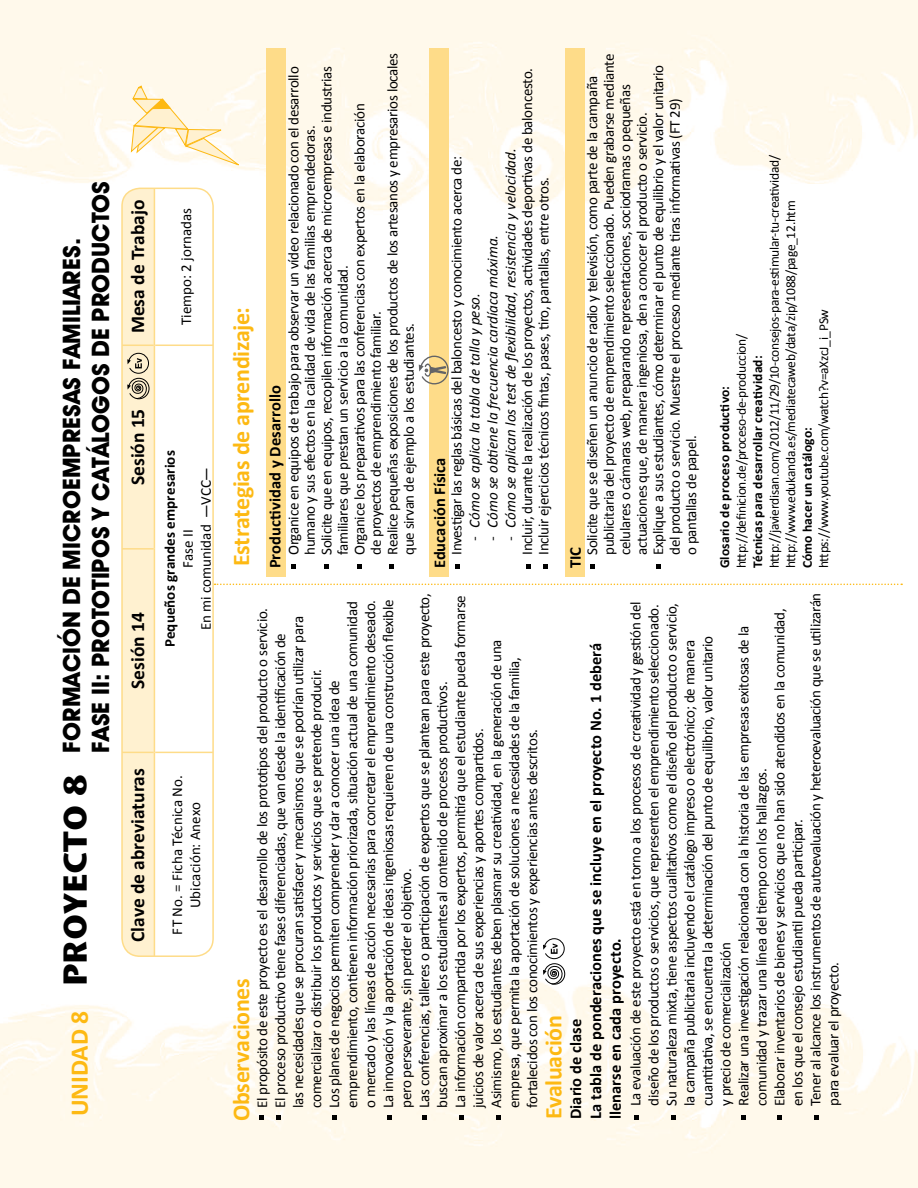
<style>
.page{position:relative;width:918px;height:1188px;background:#fff}
.page>*{position:absolute;margin:0;border:0;box-sizing:border-box;transform-origin:0 0}
.t1{font:700 25.5px "Calibri";letter-spacing:-.005em;color:#fdb913}
.t2{font:700 24px/28.8px "Avant Guard SW";color:#000}
.t3{font:700 24px "Calibri";letter-spacing:-.015em;color:#fdb913}
.t4{font:700 19.5px "Calibri";color:#000}
.t5{font:700 16.5px/19.8px "Calibri";color:#000}
.t6{font:15px/18px "Calibri";letter-spacing:-.02em;color:#000}
.t7{font:italic 15px "Calibri";color:#000}
.t8{font:15px/18px "Calibri";letter-spacing:.005em;color:#000;text-align:center}
.t9{font:700 15px "Calibri";letter-spacing:.005em;color:#000}
.t10{font:15px/18px "Calibri";color:#000;text-align:center}
.t11{font:13.5px/16.5px "Calibri";letter-spacing:-.02em;color:#000}
.t12{font:700 13.5px "Calibri";letter-spacing:.01em;color:#000}
.s1{font-family:"Avant Guard SW"}
.s2{font-style:italic}
.s3{font-family:"Stone Sans ITC";font-size:33px}
.s4{font-family:"Avant Guard SW";font-style:normal}
</style>
<div class="page">
<img style="left:0;top:977px;width:918px;height:211px">
<svg style="left:260px;top:1115px;width:4px;height:5px"></svg>
<svg style="left:277px;top:1115px;width:4px;height:5px"></svg>
<svg style="left:387px;top:1116px;width:5px;height:4px"></svg>
<svg style="left:422px;top:1116px;width:4px;height:4px"></svg>
<svg style="left:459px;top:1116px;width:4px;height:4px"></svg>
<svg style="left:496px;top:1116px;width:4px;height:4px"></svg>
<svg style="left:634px;top:1116px;width:5px;height:4px"></svg>
<svg style="left:671px;top:1116px;width:4px;height:4px"></svg>
<svg style="left:742px;top:1116px;width:4px;height:4px"></svg>
<svg style="left:777px;top:1116px;width:5px;height:4px"></svg>
<svg style="left:814px;top:1116px;width:4px;height:4px"></svg>
<svg style="left:332px;top:1116px;width:5px;height:4px"></svg>
<svg style="left:155px;top:188px;width:58px;height:766px"></svg>
<hr style="left:122px;top:957px;width:32px;height:1px;background:#fedc89">
<hr style="left:155px;top:957px;width:58px;height:1px;background:#fedc89">
<hr style="left:154px;top:752px;width:1px;height:204px;background:#fedc89">
<hr style="left:155px;top:752px;width:58px;height:1px;background:#fedc89">
<hr style="left:154px;top:549px;width:1px;height:203px;background:#fedc89">
<hr style="left:154px;top:345px;width:1px;height:204px;background:#fedc89">
<hr style="left:155px;top:345px;width:58px;height:1px;background:#fedc89">
<hr style="left:154px;top:188px;width:1px;height:157px;background:#fedc89">
<div style="left:121px;top:188px;width:93px;height:769px;border:2px solid #fedc89;border-radius:18px"></div>
<div style="left:267px;top:48px;width:19px;height:528px;background:#fedc89"></div>
<div style="left:430px;top:48px;width:19px;height:528px;background:#fedc89"></div>
<div style="left:566px;top:48px;width:19px;height:528px;background:#fedc89"></div>
<svg style="left:419px;top:355px;width:30px;height:30px"></svg>
<svg style="left:215px;top:584px;width:687px;height:1px"></svg>
<svg style="left:122px;top:188px;width:32px;height:768px;background:#fcedca"></svg>
<svg style="left:291px;top:564px;width:5px;height:4px"></svg>
<svg style="left:324px;top:564px;width:5px;height:4px"></svg>
<svg style="left:357px;top:564px;width:5px;height:4px"></svg>
<svg style="left:390px;top:564px;width:4px;height:4px"></svg>
<svg style="left:455px;top:564px;width:5px;height:4px"></svg>
<svg style="left:526px;top:564px;width:4px;height:4px"></svg>
<svg style="left:543px;top:564px;width:4px;height:4px"></svg>
<svg style="left:590px;top:564px;width:5px;height:4px"></svg>
<svg style="left:656px;top:564px;width:5px;height:4px"></svg>
<svg style="left:130px;top:85px;width:110px;height:81px"></svg>
<svg style="left:543px;top:938px;width:23px;height:47px"></svg>
<p class="t6" style="left:285px;top:555px;width:504px;line-height:16.5px;rotate:-90deg">Organice en equipos de trabajo para observar un vídeo relacionado con el desarrollo humano y sus efectos en la calidad de vida de las familias emprendedoras.<br>Solicite que en equipos, recopilen información acerca de microempresas e industrias familiares que prestan un servicio a la comunidad.<br>Organice los preparativos para las conferencias con expertos en la elaboración<br>de proyectos de emprendimiento familiar.<br>Realice pequeñas exposiciones de los productos de los artesanos y empresarios locales que sirvan de ejemplo a los estudiantes.</p>
<p class="t6" style="left:502px;top:555px;width:489px;line-height:16.5px;text-indent:14px;rotate:-90deg"><span class="s1">-</span> <span class="s2">Cómo se aplican los test de flexibilidad, resistencia y velocidad.<br></span>Incluir, durante la realización de los proyectos, actividades deportivas de baloncesto.<br>Incluir ejercicios técnicos fintas, pases, tiro, pantallas, entre otros.</p>
<p class="t6" style="left:448px;top:555px;width:401px;rotate:-90deg">Investigar las reglas básicas del baloncesto y conocimiento acerca de:</p>
<h2 class="t2" style="left:57px;top:753px;width:572px;text-indent:-234px;rotate:-90deg"><span class="s3">PROYECTO 8</span> Formación de MICROEMPRESAS FAMILIARES.<br>Fase II: Prototipos y catálogos de productos</h2>
<h3 class="t4" style="left:125px;top:333px;width:135px;rotate:-90deg">Mesa de Trabajo</h3>
<p class="t8" style="left:177px;top:325px;width:119px;rotate:-90deg">Tiempo: 2 jornadas</p>
<p class="t7" style="left:482px;top:541px;width:308px;rotate:-90deg"><span class="s4">-</span> Cómo se obtiene la frecuencia cardíaca máxima.</p>
<p class="t7" style="left:464px;top:541px;width:250px;rotate:-90deg"><span class="s4">-</span> Cómo se aplica la tabla de talla y peso.</p>
<h2 class="t3" style="left:226px;top:566px;width:261px;rotate:-90deg">Estrategias de aprendizaje:</h2>
<p class="t5" style="left:265px;top:568px;width:184px;rotate:-90deg">Productividad y Desarrollo</p>
<h3 class="t4" style="left:125px;top:485px;width:78px;rotate:-90deg">Sesión 15</h3>
<p class="t9" style="left:160px;top:647px;width:198px;rotate:-90deg">Pequeños grandes empresarios</p>
<p class="t5" style="left:430px;top:568px;width:112px;rotate:-90deg">Educación Física</p>
<p class="t10" style="left:179px;top:630px;width:165px;rotate:-90deg">Fase II<br>En mi comunidad —VCC—</p>
<p class="t6" style="left:253px;top:1108px;width:516px;rotate:-90deg">El propósito de este proyecto es el desarrollo de los prototipos del producto o servicio.<br>El proceso productivo tiene fases diferenciadas, que van desde la identificación de<br>las necesidades que se procuran satisfacer y mecanismos que se podrían utilizar para comercializar o distribuir los productos y servicios que se pretende producir.<br>Los planes de negocios permiten comprender y dar a conocer una idea de emprendimiento, contienen información priorizada, situación actual de una comunidad o mercado y las líneas de acción necesarias para concretar el emprendimiento deseado.<br>La innovación y la aportación de ideas ingeniosas requieren de una construcción flexible pero perseverante, sin perder el objetivo.<br>Las conferencias, talleres o participación de expertos que se plantean para este proyecto, buscan aproximar a los estudiantes al contenido de procesos productivos.<br>La información compartida por los expertos, permitirá que el estudiante pueda formarse juicios de valor acerca de sus experiencias y aportes compartidos.<br>Asimismo, los estudiantes deben plasmar su creatividad, en la generación de una empresa, que permita la aportación de soluciones a necesidades de la familia, fortalecidos con los conocimientos y experiencias antes descritos.</p>
<h3 class="t4" style="left:125px;top:689px;width:78px;rotate:-90deg">Sesión 14</h3>
<h3 class="t4" style="left:125px;top:942px;width:175px;rotate:-90deg">Clave de abreviaturas</h3>
<p class="t8" style="left:168px;top:935px;width:161px;rotate:-90deg">FT No. = Ficha Técnica No.<br>Ubicación: Anexo</p>
<h2 class="t3" style="left:226px;top:1121px;width:145px;rotate:-90deg">Observaciones</h2>
<h1 class="t1" style="left:63px;top:1116px;width:107px;rotate:-90deg">UNIDAD 8</h1>
<h2 class="t3" style="left:538px;top:1119px;width:106px;rotate:-90deg">Evaluación</h2>
<p class="t6" style="left:584px;top:555px;width:503px;line-height:16.5px;rotate:-90deg">Solicite que se diseñen un anuncio de radio y televisión, como parte de la campaña publicitaria del proyecto de emprendimiento seleccionado. Pueden grabarse mediante celulares o cámaras web, preparando representaciones, sociodramas o pequeñas actuaciones que, de manera ingeniosa, den a conocer el producto o servicio.<br>Explique a sus estudiantes, cómo determinar el punto de equilibrio y el valor unitario del producto o servicio. Muestre el proceso mediante tiras informativas (FT 29)<br>o pantallas de papel.</p>
<p class="t5" style="left:565px;top:568px;width:23px;rotate:-90deg">TIC</p>
<p class="t11" style="left:766px;top:568px;width:415px;rotate:-90deg">http://javierdisan.com/2012/11/29/10-consejos-para-estimular-tu-creatividad/ http://www.edukanda.es/mediatecaweb/data/zip/1088/page_12.htm</p>
<p class="t11" style="left:816px;top:568px;width:261px;rotate:-90deg">https://www.youtube.com/watch?v=aXzcJ_i_PSw</p>
<p class="t11" style="left:733px;top:568px;width:236px;rotate:-90deg">http://definicion.de/proceso-de-produccion/</p>
<p class="t12" style="left:749px;top:568px;width:214px;rotate:-90deg">Técnicas para desarrollar creatividad:</p>
<p class="t12" style="left:716px;top:568px;width:184px;rotate:-90deg">Glosario de proceso productivo:</p>
<p class="t12" style="left:799px;top:568px;width:142px;rotate:-90deg">Cómo hacer un catálogo:</p>
<p class="t6" style="left:627px;top:1106px;width:515px;rotate:-90deg">La evaluación de este proyecto está en torno a los procesos de creatividad y gestión del diseño de los productos o servicios, que representen el emprendimiento seleccionado.<br>Su naturaleza mixta, tiene aspectos cualitativos como el diseño del producto o servicio, la campaña publicitaria incluyendo el catálogo impreso o electrónico; de manera cuantitativa, se encuentra la determinación del punto de equilibrio, valor unitario<br>y precio de comercialización<br>Realizar una investigación relacionada con la historia de las empresas exitosas de la comunidad y trazar una línea del tiempo con los hallazgos.<br>Elaborar inventarios de bienes y servicios que no han sido atendidos en la comunidad, en los que el consejo estudiantil pueda participar.<br>Tener al alcance los instrumentos de autoevaluación y heteroevaluación que se utilizarán para evaluar el proyecto.</p>
<p class="t5" style="left:566px;top:1119px;width:478px;rotate:-90deg">Diario de clase<br>La tabla de ponderaciones que se incluye en el proyecto No. 1 deberá llenarse en cada proyecto.</p>
</div>
